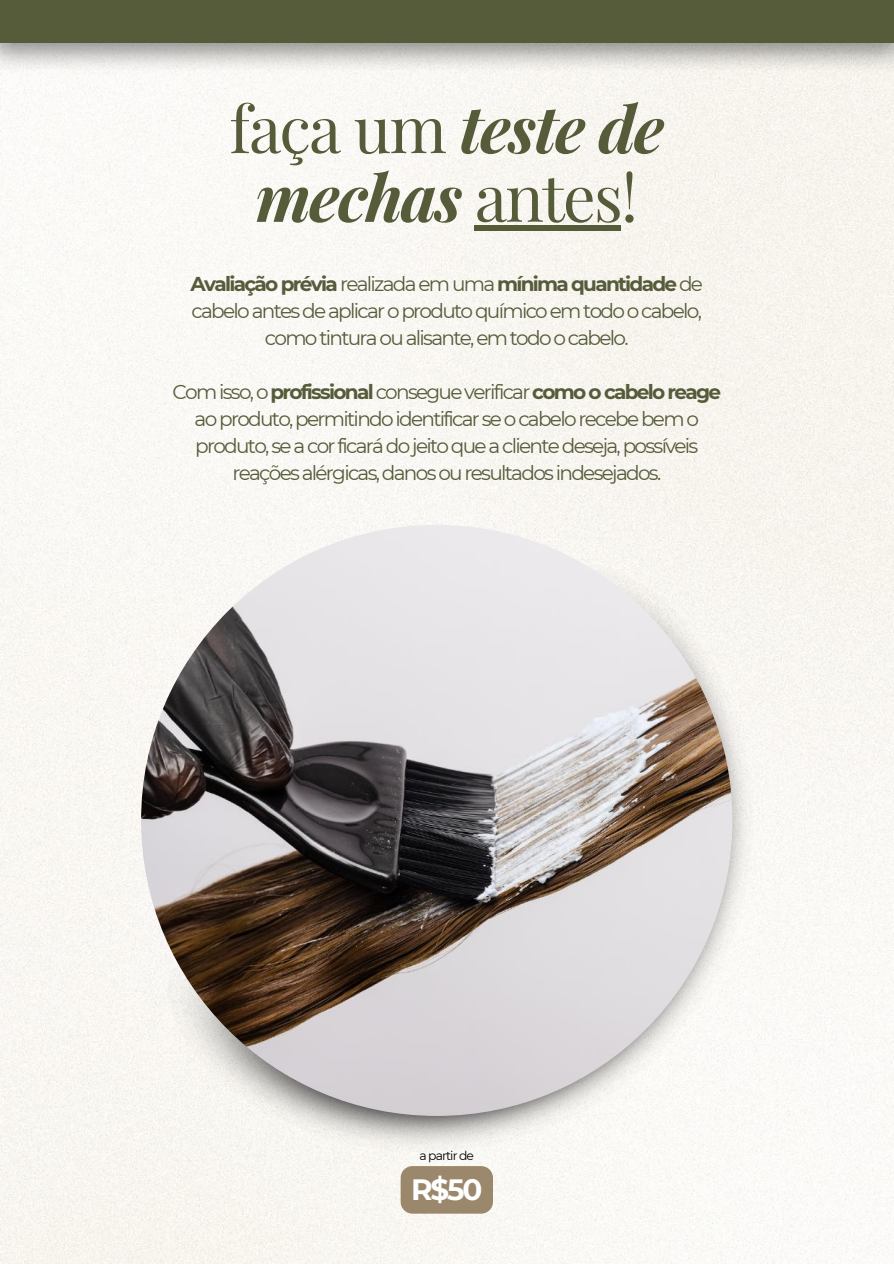
<style>
.page{position:relative;width:894px;height:1264px;background:#fff}
.page>*{position:absolute;margin:0;border:0;box-sizing:border-box;transform-origin:0 0}
.t1{font:italic 700 64.65px/68.7px "Playfair Display";letter-spacing:-.03em;color:#565c3a;text-align:center}
.t2{font:700 29.4px "Montserrat";color:#fff}
.t3{font:20.1px/27px "Montserrat";letter-spacing:-.085em;color:#565c3a;text-align:center}
.t4{font:12.3px "Montserrat";letter-spacing:-.07em;color:#000}
.s1{font-weight:400;font-style:normal}
.s2{font-weight:700}
</style>
<div class="page">
<div style="left:0;top:75px;width:893px;height:1188px;background:#f9f7f3"></div>
<img style="left:167px;top:567px;width:585px;height:584px">
<img style="left:141px;top:525px;width:591px;height:590px;border-radius:50%">
<img style="left:0;top:43px;width:893px;height:32px">
<div style="left:0;top:0;width:893px;height:43px;background:#565c3a"></div>
<div style="left:474px;top:225px;width:146px;height:6px;background:#565c3a"></div>
<div style="left:400px;top:1166px;width:93px;height:47px;background:#9b886c"></div>
<h1 class="t1" style="left:229px;top:92px;width:436px"><span class="s1">faça um</span> teste de mechas <span class="s1">antes!</span></h1>
<p class="t3" style="left:190px;top:270px;width:514px"><span class="s2">Avaliação prévia</span> realizada em uma <span class="s2">mínima quantidade</span> de cabelo antes de aplicar o produto químico em todo o cabelo, como tintura ou alisante, em todo o cabelo.</p>
<p class="t3" style="left:172px;top:378px;width:550px">Com isso, o <span class="s2">profissional</span> consegue verificar <span class="s2">como o cabelo reage </span>ao produto, permitindo identificar se o cabelo recebe bem o produto, se a cor ficará dojeito que a cliente deseja, possíveis reações alérgicas, danos ou resultados indesejados.</p>
<p class="t4" style="left:419px;top:1148px;width:56px">a partir de</p>
<h2 class="t2" style="left:411px;top:1171px;width:73px">R$50</h2>
</div>
